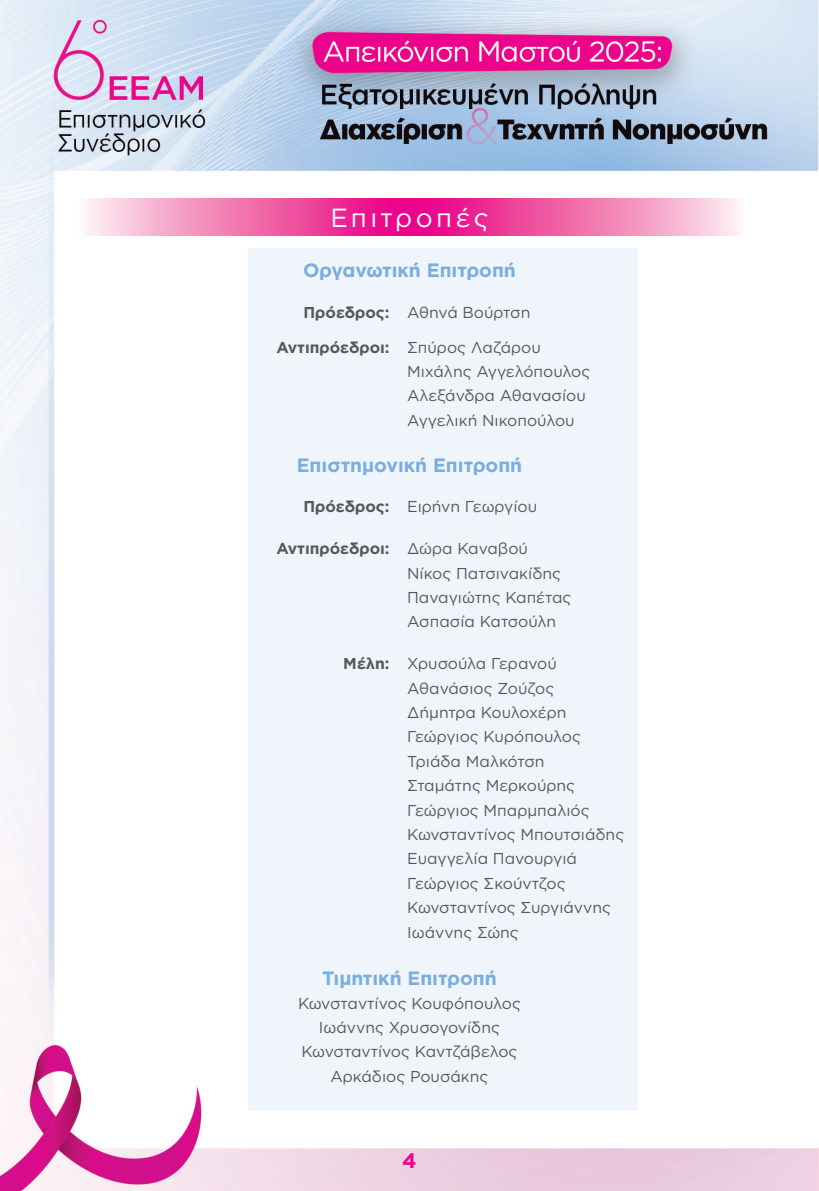
<style>
.page{position:relative;width:819px;height:1191px;background:#fff}
.page>*{position:absolute;margin:0;border:0;box-sizing:border-box;transform-origin:0 0}
.t1{font:26.25px "Gotham Greek";letter-spacing:.125em;color:#fff}
.t2{font:700 21px "Gotham Greek";color:#ed028c}
.t3{font:700 19.25px "Gotham Greek";color:#79aede}
.t4{font:15.75px "Gotham Greek";color:#57585a}
.t5{font:700 15.75px "Gotham Greek";color:#57585a}
.s1{font-weight:700}
.s2{font-weight:400}
</style>
<div class="page">
<img style="left:0;top:0;width:819px;height:1191px">
<div style="left:248px;top:248px;width:389px;height:862px;background:#eff5fb"></div>
<svg style="left:74px;top:198px;width:670px;height:38px"></svg>
<p class="t1" style="left:330px;top:203px;width:160px">Επιτροπές</p>
<p class="t3" style="left:303px;top:259px;width:214px">Οργανωτική Επιτροπή</p>
<p class="t4" style="left:303px;top:303px;width:228px"><span class="s1">Πρόεδρος:</span> Αθηνά Βούρτση</p>
<p class="t5" style="left:276px;top:338px;width:266px">Αντιπρόεδροι: <span class="s2">Σπύρος Λαζάρου</span></p>
<p class="t4" style="left:407px;top:363px;width:185px">Μιχάλης Αγγελόπουλος</p>
<p class="t4" style="left:407px;top:387px;width:180px">Αλεξάνδρα Αθανασίου</p>
<p class="t4" style="left:407px;top:411px;width:169px">Αγγελική Νικοπούλου</p>
<p class="t3" style="left:297px;top:454px;width:227px">Επιστημονική Επιτροπή</p>
<p class="t4" style="left:303px;top:498px;width:235px"><span class="s1">Πρόεδρος:</span> Ειρήνη Γεωργίου</p>
<p class="t5" style="left:276px;top:539px;width:253px">Αντιπρόεδροι: <span class="s2">Δώρα Καναβού</span></p>
<p class="t4" style="left:407px;top:564px;width:155px">Νίκος Πατσινακίδης</p>
<p class="t4" style="left:407px;top:588px;width:166px">Παναγιώτης Καπέτας</p>
<p class="t4" style="left:407px;top:613px;width:151px">Ασπασία Κατσούλη</p>
<p class="t4" style="left:343px;top:655px;width:215px"><span class="s1">Μέλη:</span> Χρυσούλα Γερανού</p>
<p class="t4" style="left:407px;top:679px;width:149px">Αθανάσιος Ζούζος</p>
<p class="t4" style="left:407px;top:703px;width:161px">Δήμητρα Κουλοχέρη</p>
<p class="t4" style="left:407px;top:728px;width:175px">Γεώργιος Κυρόπουλος</p>
<p class="t4" style="left:407px;top:752px;width:139px">Τριάδα Μαλκότση</p>
<p class="t4" style="left:407px;top:777px;width:169px">Σταμάτης Μερκούρης</p>
<p class="t4" style="left:407px;top:801px;width:184px">Γεώργιος Μπαρμπαλιός</p>
<p class="t4" style="left:407px;top:825px;width:218px">Κωνσταντίνος Μπουτσιάδης</p>
<p class="t4" style="left:407px;top:850px;width:171px">Ευαγγελία Πανουργιά</p>
<p class="t4" style="left:407px;top:874px;width:160px">Γεώργιος Σκούντζος</p>
<p class="t4" style="left:407px;top:898px;width:205px">Κωνσταντίνος Συργιάννης</p>
<p class="t4" style="left:407px;top:923px;width:113px">Ιωάννης Σώης</p>
<p class="t3" style="left:322px;top:967px;width:176px">Τιμητική Επιτροπή</p>
<p class="t4" style="left:298px;top:994px;width:224px">Κωνσταντίνος Κουφόπουλος</p>
<p class="t4" style="left:319px;top:1018px;width:182px">Ιωάννης Χρυσογονίδης</p>
<p class="t4" style="left:301px;top:1043px;width:218px">Κωνσταντίνος Καντζάβελος</p>
<p class="t4" style="left:330px;top:1067px;width:159px">Αρκάδιος Ρουσάκης</p>
<h2 class="t2" style="left:402px;top:1147px;width:16px">4</h2>
</div>
